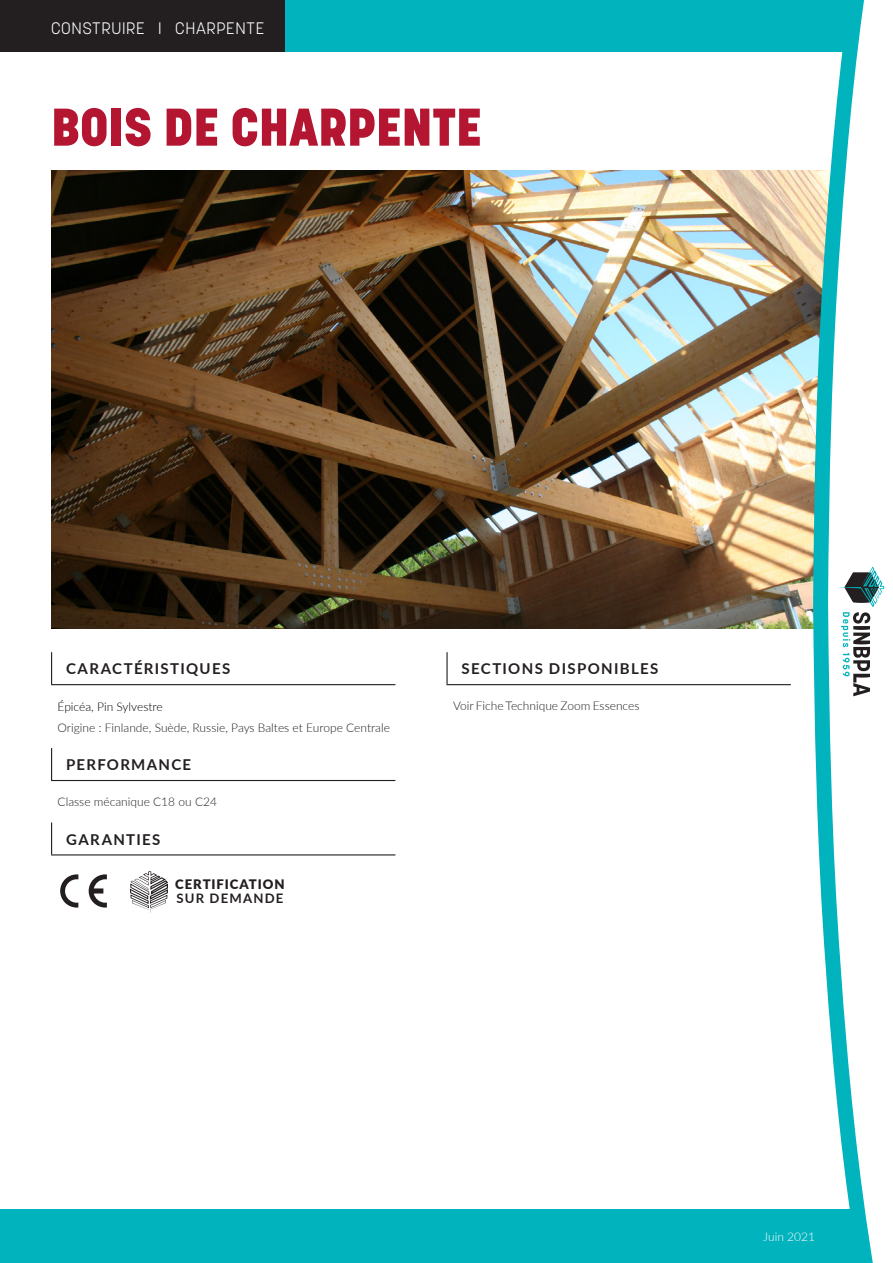
<style>
.page{position:relative;width:893px;height:1263px;background:#fff}
.page>*{position:absolute;margin:0;border:0;box-sizing:border-box;transform-origin:0 0}
.t1{font:800 52.5px "Korolev";color:#b41530}
.t2{font:300 16.5px "Korolev";letter-spacing:.04em;color:#fff}
.t3{font:700 15px "Lato";letter-spacing:.09em;color:#231f20}
.t4{font:900 13.05px "Lato";letter-spacing:.07em;color:#231f20}
.t5{font:700 13.05px "Lato";letter-spacing:.095em;color:#231f20}
.t6{font:300 12px "Lato";color:#231f20}
.t7{font:300 12px "Lato";color:#040503}
.t8{font:300 12px "Lato";color:#fff}
</style>
<div class="page">
<img style="left:51px;top:170px;width:755px;height:459px">
<hr style="left:446px;top:652px;width:2px;height:32px;background:#231f20">
<hr style="left:446px;top:684px;width:345px;height:1px;background:#231f20">
<hr style="left:51px;top:652px;width:1px;height:32px;background:#231f20">
<hr style="left:51px;top:684px;width:344px;height:1px;background:#231f20">
<hr style="left:51px;top:748px;width:1px;height:32px;background:#231f20">
<hr style="left:51px;top:780px;width:344px;height:1px;background:#231f20">
<hr style="left:51px;top:822px;width:1px;height:32px;background:#231f20">
<hr style="left:51px;top:854px;width:344px;height:1px;background:#231f20">
<svg style="left:130px;top:871px;width:38px;height:42px"></svg>
<svg style="left:60px;top:874px;width:18px;height:33px"></svg>
<svg style="left:89px;top:874px;width:18px;height:33px"></svg>
<div style="left:0;top:0;width:893px;height:51px;background:#00b3bd"></div>
<div style="left:0;top:1209px;width:874px;height:54px;background:#00b3bd"></div>
<svg style="left:806px;top:0;width:87px;height:1263px"></svg>
<svg style="left:839px;top:567px;width:45px;height:129px"></svg>
<div style="left:0;top:0;width:285px;height:51px;background:#231f20"></div>
<h2 class="t2" style="left:51px;top:17px;width:215px">CONSTRUIRE I CHARPENTE</h2>
<h1 class="t1" style="left:51px;top:94px;width:432px">BOIS DE CHARPENTE</h1>
<p class="t3" style="left:66px;top:658px;width:166px">CARACTÉRISTIQUES</p>
<p class="t7" style="left:58px;top:698px;width:107px">Épicéa, Pin Sylvestre</p>
<p class="t6" style="left:58px;top:719px;width:334px">Origine : Finlande, Suède, Russie, Pays Baltes et Europe Centrale</p>
<p class="t3" style="left:66px;top:754px;width:127px">PERFORMANCE</p>
<p class="t6" style="left:58px;top:794px;width:161px">Classe mécanique C18 ou C24</p>
<p class="t3" style="left:66px;top:828px;width:96px">GARANTIES</p>
<p class="t4" style="left:175px;top:874px;width:111px">CERTIFICATION</p>
<p class="t5" style="left:176px;top:889px;width:109px">SUR DEMANDE</p>
<p class="t3" style="left:462px;top:658px;width:198px">SECTIONS DISPONIBLES</p>
<p class="t6" style="left:453px;top:698px;width:188px">Voir Fiche Technique Zoom Essences</p>
<p class="t8" style="left:763px;top:1228px;width:53px">Juin 2021</p>
</div>
